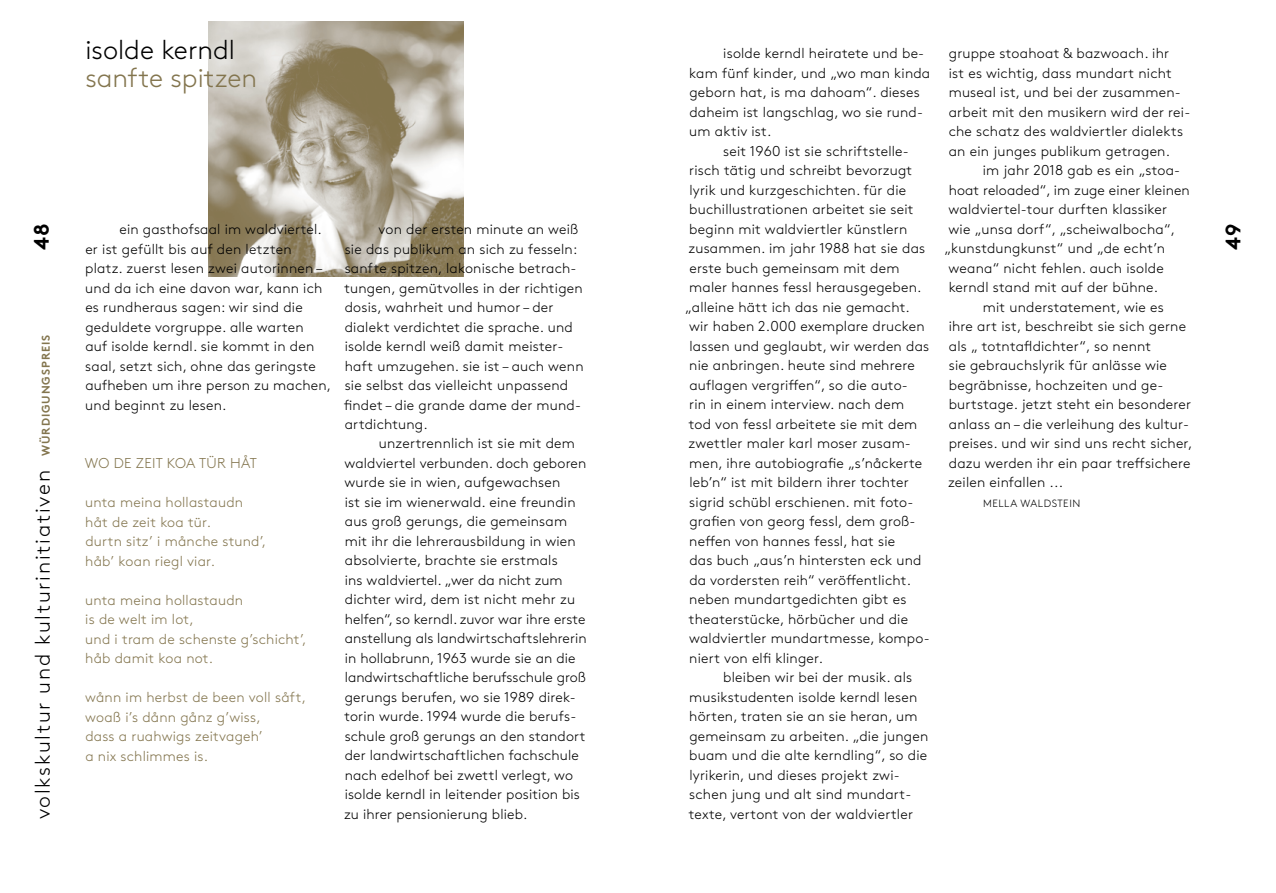
<style>
.page{position:relative;width:1276px;height:893px;background:#fff}
.page>*{position:absolute;margin:0;border:0;box-sizing:border-box;transform-origin:0 0}
.t1{font:300 27px "Brown";color:#83754e}
.t2{font:300 27px "Brown";color:#000}
.t3{font:300 21px "Brown";letter-spacing:.08em;color:#000}
.t4{font:700 21px "Brown";color:#000}
.t5{font:300 14.25px/19.5px "Brown";letter-spacing:.015em;color:#000}
.t6{font:300 14.25px/19.5px "Brown";letter-spacing:.015em;color:#83754e}
.t7{font:300 10.5px "Brown";letter-spacing:.055em;color:#000}
.s1{font-weight:700;font-size:11.25px;color:#83754e}
</style>
<div class="page">
<img style="left:208px;top:21px;width:255px;height:255px">
<h1 class="t2" style="left:85px;top:29px;width:151px">isolde kerndl</h1>
<h1 class="t1" style="left:85px;top:58px;width:173px">sanfte spitzen</h1>
<p class="t5" style="left:948px;top:42px;width:243px">gruppe stoahoat &amp; bazwoach. ihr<br>ist es wichtig, dass mundart nicht museal ist, und bei der zusammen&shy;arbeit mit den musikern wird der rei&shy;che schatz des waldviertler dialekts an ein junges publikum getragen.</p>
<p class="t5" style="left:982px;top:159px;width:199px">im jahr 2018 gab es ein „stoa-</p>
<p class="t5" style="left:948px;top:179px;width:242px">hoat reloaded“, im zuge einer kleinen</p>
<p class="t5" style="left:948px;top:198px;width:220px">waldviertel-tour durften klassiker</p>
<p class="t5" style="left:948px;top:218px;width:228px">wie „unsa dorf“, „scheiwalbocha“,</p>
<p class="t5" style="left:944px;top:237px;width:222px">„kunstdungkunst“ und „de echt’n</p>
<p class="t5" style="left:948px;top:257px;width:217px">weana“ nicht fehlen. auch isolde</p>
<p class="t5" style="left:948px;top:276px;width:211px">kerndl stand mit auf der bühne.</p>
<p class="t5" style="left:982px;top:296px;width:183px">mit understatement, wie es</p>
<p class="t5" style="left:948px;top:315px;width:239px">ihre art ist, beschreibt sie sich gerne</p>
<p class="t5" style="left:949px;top:335px;width:204px">als „ totntafldichter“, so nennt</p>
<p class="t5" style="left:948px;top:354px;width:220px">sie gebrauchslyrik für anlässe wie</p>
<p class="t5" style="left:948px;top:374px;width:216px">begräbnisse, hochzeiten und ge-</p>
<p class="t5" style="left:948px;top:393px;width:244px">burtstage. jetzt steht ein besonderer</p>
<p class="t5" style="left:949px;top:413px;width:242px">anlass an – die verleihung des kultur-</p>
<p class="t5" style="left:948px;top:432px;width:245px">preises. und wir sind uns recht sicher,</p>
<p class="t5" style="left:949px;top:452px;width:243px">dazu werden ihr ein paar treffsichere</p>
<p class="t5" style="left:948px;top:471px;width:116px">zeilen einfallen ...</p>
<p class="t7" style="left:983px;top:496px;width:99px">MELLA WALDSTEIN</p>
<p class="t5" style="left:723px;top:43px;width:202px">isolde kerndl heiratete und be-</p>
<p class="t5" style="left:689px;top:62px;width:242px">kam fünf kinder, und „wo man kinda</p>
<p class="t5" style="left:689px;top:82px;width:232px">geborn hat, is ma dahoam“. dieses</p>
<p class="t5" style="left:689px;top:101px;width:235px">daheim ist langschlag, wo sie rund-</p>
<p class="t5" style="left:689px;top:121px;width:84px">um aktiv ist.</p>
<p class="t5" style="left:723px;top:140px;width:187px">seit 1960 ist sie schriftstelle-</p>
<p class="t5" style="left:689px;top:160px;width:224px">risch tätig und schreibt bevorzugt</p>
<p class="t5" style="left:689px;top:179px;width:218px">lyrik und kurzgeschichten. für die</p>
<p class="t5" style="left:689px;top:199px;width:226px">buchillustrationen arbeitet sie seit</p>
<p class="t5" style="left:689px;top:218px;width:219px">beginn mit waldviertler künstlern</p>
<p class="t5" style="left:688px;top:238px;width:238px">zusammen. im jahr 1988 hat sie das</p>
<p class="t5" style="left:689px;top:257px;width:212px">erste buch gemeinsam mit dem</p>
<p class="t5" style="left:689px;top:277px;width:234px">maler hannes fessl herausgegeben.</p>
<p class="t5" style="left:685px;top:296px;width:226px">„alleine hätt ich das nie gemacht.</p>
<p class="t5" style="left:689px;top:316px;width:237px">wir haben 2.000 exemplare drucken</p>
<p class="t5" style="left:689px;top:335px;width:241px">lassen und geglaubt, wir werden das</p>
<p class="t5" style="left:689px;top:355px;width:227px">nie anbringen. heute sind mehrere</p>
<p class="t5" style="left:689px;top:374px;width:220px">auflagen vergriffen“, so die auto-</p>
<p class="t5" style="left:689px;top:394px;width:216px">rin in einem interview. nach dem</p>
<p class="t5" style="left:689px;top:413px;width:230px">tod von fessl arbeitete sie mit dem</p>
<p class="t5" style="left:688px;top:433px;width:224px">zwettler maler karl moser zusam-</p>
<p class="t5" style="left:689px;top:452px;width:234px">men, ihre autobiografie „s’nåckerte</p>
<p class="t5" style="left:689px;top:472px;width:221px">leb’n“ ist mit bildern ihrer tochter</p>
<p class="t5" style="left:689px;top:491px;width:226px">sigrid schübl erschienen. mit foto-</p>
<p class="t5" style="left:689px;top:511px;width:228px">grafien von georg fessl, dem groß-</p>
<p class="t5" style="left:689px;top:530px;width:207px">neffen von hannes fessl, hat sie</p>
<p class="t5" style="left:689px;top:549px;width:234px">das buch „aus’n hintersten eck und</p>
<p class="t5" style="left:689px;top:569px;width:223px">da vordersten reih“ veröffentlicht.</p>
<p class="t5" style="left:689px;top:588px;width:219px">neben mundartgedichten gibt es</p>
<p class="t5" style="left:689px;top:608px;width:221px">theaterstücke, hörbücher und die</p>
<p class="t5" style="left:689px;top:627px;width:242px">waldviertler mundartmesse, kompo-</p>
<p class="t5" style="left:689px;top:647px;width:135px">niert von elfi klinger.</p>
<p class="t5" style="left:723px;top:666px;width:190px">bleiben wir bei der musik. als</p>
<p class="t5" style="left:689px;top:686px;width:229px">musikstudenten isolde kerndl lesen</p>
<p class="t5" style="left:689px;top:705px;width:230px">hörten, traten sie an sie heran, um</p>
<p class="t5" style="left:689px;top:725px;width:240px">gemeinsam zu arbeiten. „die jungen</p>
<p class="t5" style="left:689px;top:744px;width:239px">buam und die alte kerndling“, so die</p>
<p class="t5" style="left:689px;top:764px;width:212px">lyrikerin, und dieses projekt zwi-</p>
<p class="t5" style="left:689px;top:783px;width:224px">schen jung und alt sind mundart-</p>
<p class="t5" style="left:689px;top:803px;width:226px">texte, vertont von der waldviertler</p>
<p class="t5" style="left:344px;top:218px;width:241px;text-indent:34px">von der ersten minute an weiß sie das publikum an sich zu fesseln: sanfte spitzen, lakonische betrach&shy;tungen, gemütvolles in der richtigen dosis, wahrheit und humor – der dialekt verdichtet die sprache. und isolde kerndl weiß damit meister&shy;haft umzugehen. sie ist – auch wenn sie selbst das vielleicht unpassend findet – die grande dame der mund&shy;artdichtung.</p>
<p class="t5" style="left:344px;top:433px;width:244px;text-indent:35px">unzertrennlich ist sie mit dem waldviertel verbunden. doch geboren wurde sie in wien, aufgewachsen<br>ist sie im wienerwald. eine freundin aus groß gerungs, die gemeinsam mit ihr die lehrerausbildung in wien absolvierte, brachte sie erstmals<br>ins waldviertel. „wer da nicht zum dichter wird, dem ist nicht mehr zu helfen“, so kerndl. zuvor war ihre erste anstellung als landwirtschaftslehrerin in hollabrunn, 1963 wurde sie an die landwirtschaftliche berufsschule groß gerungs berufen, wo sie 1989 direk&shy;torin wurde. 1994 wurde die berufs&shy;schule groß gerungs an den standort der landwirtschaftlichen fachschule nach edelhof bei zwettl verlegt, wo isolde kerndl in leitender position bis zu ihrer pensionierung blieb.</p>
<p class="t5" style="left:85px;top:218px;width:247px;text-indent:34px">ein gasthofsaal im waldviertel. er ist gefüllt bis auf den letzten platz. zuerst lesen zwei autorinnen – und da ich eine davon war, kann ich es rundheraus sagen: wir sind die geduldete vorgruppe. alle warten<br>auf isolde kerndl. sie kommt in den saal, setzt sich, ohne das geringste aufheben um ihre person zu machen, und beginnt zu lesen.</p>
<h2 class="t4" style="left:25px;top:250px;width:29px;rotate:-90deg">48</h2>
<h2 class="t4" style="left:1216px;top:249px;width:28px;rotate:-90deg">49</h2>
<h2 class="t3" style="left:27px;top:819px;width:486px;rotate:-90deg">volkskultur und kulturinitiativen <span class="s1">WÜRDIGUNGSPREIS</span></h2>
<p class="t6" style="left:85px;top:452px;width:173px">WO DE ZEIT KOA TÜR HÅT</p>
<p class="t6" style="left:85px;top:491px;width:183px">unta meina hollastaudn håt de zeit koa tür.<br>durtn sitz’ i månche stund’, håb’ koan riegl viar.</p>
<p class="t6" style="left:85px;top:589px;width:223px">unta meina hollastaudn<br>is de welt im lot,<br>und i tram de schenste g’schicht’, håb damit koa not.</p>
<p class="t6" style="left:85px;top:686px;width:222px">wånn im herbst de been voll såft, woaß i’s dånn gånz g’wiss,<br>dass a ruahwigs zeitvageh’<br>a nix schlimmes is.</p>
</div>
